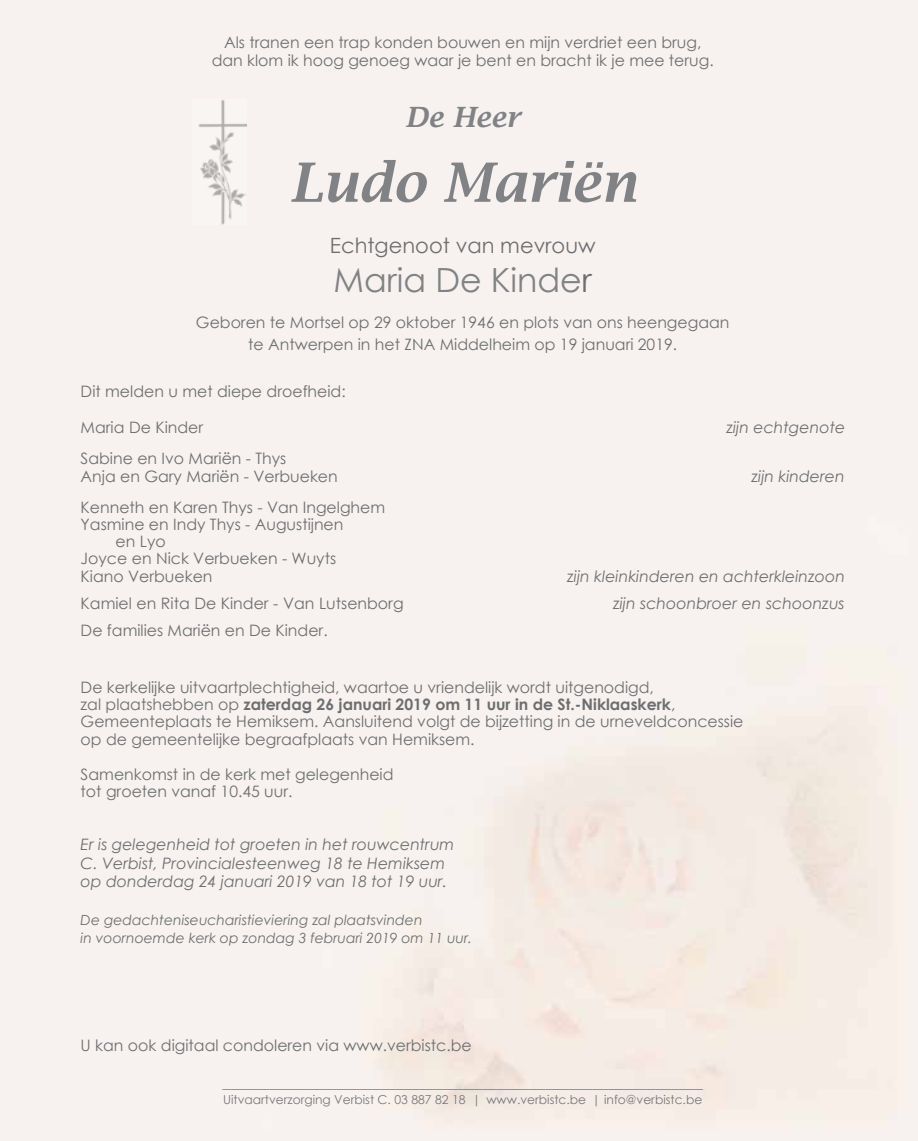
<style>
.page{position:relative;width:918px;height:1141px;background:#fff}
.page>*{position:absolute;margin:0;border:0;box-sizing:border-box;transform-origin:0 0}
.t1{font:italic 600 54.25px "Lucida Bright";color:#808285}
.t2{font:33.25px "Century Gothic";color:#808285}
.t3{font:italic 600 28px "Lucida Bright";color:#808285}
.t4{font:21px "Century Gothic";color:#6d6e71}
.t5{font:15.75px/17.5px "Century Gothic";color:#6d6e71}
.t6{font:italic 15.75px/19.2px "Century Gothic";color:#6d6e71}
.t7{font:15.75px "Century Gothic";color:#77787b}
.t8{font:italic 14px/17.5px "Century Gothic";color:#6d6e71}
.t9{font:12.25px "Century Gothic";color:#77787b}
.s1{color:#6d6e71}
.s2{font-weight:700}
</style>
<div class="page">
<img style="left:192px;top:99px;width:54px;height:125px">
<p class="t5" style="left:212px;top:33px;width:504px;text-align:center">Als tranen een trap konden bouwen en mijn verdriet een brug, dan klom ik hoog genoeg waar je bent en bracht ik je mee terug.</p>
<h3 class="t3" style="left:405px;top:101px;width:116px">De Heer</h3>
<h1 class="t1" style="left:289px;top:151px;width:348px">Ludo Mariën</h1>
<h3 class="t4" style="left:330px;top:230px;width:267px">Echtgenoot van mevrouw</h3>
<h2 class="t2" style="left:333px;top:257px;width:260px">Maria De Kinde<span class="s1">r</span></h2>
<p class="t5" style="left:196px;top:311px;width:535px;line-height:22.6px;text-align:center">Geboren te Mortsel op 29 oktober 1946 en plots van ons heengegaan te Antwerpen in het ZNA Middelheim op 19 januari 2019.</p>
<p class="t5" style="left:81px;top:383px;width:267px">Dit melden u met diepe droefheid:</p>
<p class="t5" style="left:81px;top:419px;width:124px">Maria De Kinder</p>
<p class="t6" style="left:726px;top:418px;width:120px">zijn echtgenote</p>
<p class="t5" style="left:81px;top:450px;width:259px">Sabine en Ivo Mariën - Thys<br>Anja en Gary Mariën - Verbueken</p>
<p class="t6" style="left:751px;top:466px;width:95px">zijn kinderen</p>
<p class="t5" style="left:81px;top:498px;width:306px">Kenneth en Karen Thys - Van Ingelghem</p>
<p class="t5" style="left:81px;top:515px;width:264px">Yasmine en Indy Thys - Augustijnen</p>
<p class="t5" style="left:116px;top:532px;width:52px">en Lyo</p>
<p class="t5" style="left:81px;top:550px;width:257px">Joyce en Nick Verbueken - Wuyts</p>
<p class="t5" style="left:81px;top:567px;width:133px">Kiano Verbueken</p>
<p class="t6" style="left:567px;top:566px;width:279px">zijn kleinkinderen en achterkleinzoon</p>
<p class="t5" style="left:81px;top:594px;width:324px">Kamiel en Rita De Kinder - Van Lutsenborg</p>
<p class="t6" style="left:613px;top:593px;width:233px">zijn schoonbroer en schoonzus</p>
<p class="t5" style="left:81px;top:622px;width:249px">De families Mariën en De Kinder.</p>
<p class="t5" style="left:81px;top:678px;width:664px">De kerkelijke uitvaartplechtigheid, waartoe u vriendelijk wordt uitgenodigd,<br>zal plaatshebben op <span class="s2">zaterdag 26 januari 2019 om 11 uur in de St.-Niklaaskerk</span>, Gemeenteplaats te Hemiksem. Aansluitend volgt de bijzetting in de urneveldconcessie op de gemeentelijke begraafplaats van Hemiksem.</p>
<p class="t5" style="left:81px;top:765px;width:314px">Samenkomst in de kerk met gelegenheid tot groeten vanaf 10.45 uur.</p>
<p class="t6" style="left:81px;top:834px;width:375px">Er is gelegenheid tot groeten in het rouwcentrum<br>C. Verbist, Provincialesteenweg 18 te Hemiksem</p>
<p class="t6" style="left:81px;top:871px;width:368px">op donderdag 24 januari 2019 van 18 tot 19 uur.</p>
<p class="t8" style="left:81px;top:911px;width:393px">De gedachteniseucharistieviering zal plaatsvinden<br>in voornoemde kerk op zondag 3 februari 2019 om 11 uur.</p>
<p class="t5" style="left:81px;top:1037px;width:393px">U kan ook digitaal condoleren via www.verbistc.be</p>
<p class="t7" style="left:222px;top:1071px;width:482px">_____________________________________________________________</p>
<p class="t9" style="left:223px;top:1091px;width:481px">Uitvaartverzorging Verbist C. 03 887 82 18 | www.verbistc.be | info@verbistc.be</p>
</div>
